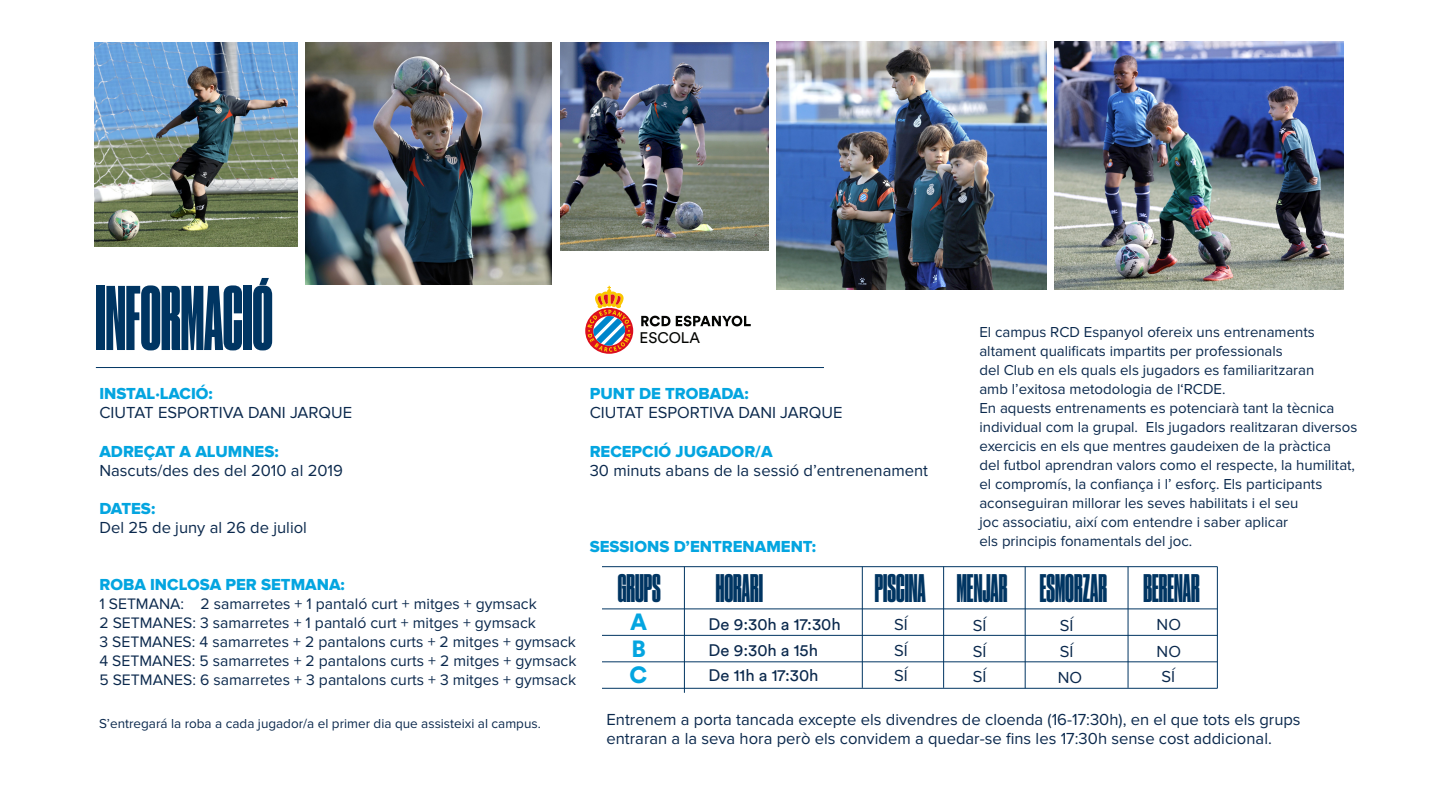
<style>
.page{position:relative;width:1440px;height:810px;background:#fff}
.page>*{position:absolute;margin:0;border:0;box-sizing:border-box;transform-origin:0 0}
.t1{font:86.18px "Druk X Cond Super";color:#003562}
.t2{font:37.5px "Druk X Cond Super";color:#003562}
.t3{font:900 23.25px "Circular Std";color:#04a5e0}
.t4{font:16.58px/19px "Proxima Nova";color:#0b294d}
.t5{font:16.58px "Proxima Nova Extrabld";color:#04a5e0}
.t6{font:16.58px "Circular Std";color:#0b294d}
.t7{font:15.75px/19px "Proxima Nova";color:#0b294d}
.t8{font:15.23px "Circular Std";color:#040503}
.t9{font:15px/19px "Proxima Nova";color:#0b294d}
.t10{font:13.5px "Proxima Nova";color:#0b294d}
</style>
<div class="page">
<hr style="left:96px;top:367px;width:728px;height:1px;background:#003562">
<hr style="left:602px;top:609px;width:615px;height:1px;background:#003562">
<hr style="left:602px;top:566px;width:615px;height:1px;background:#003562">
<hr style="left:1217px;top:567px;width:1px;height:121px;background:#003562">
<hr style="left:1128px;top:567px;width:1px;height:121px;background:#003562">
<hr style="left:1025px;top:567px;width:1px;height:121px;background:#003562">
<hr style="left:943px;top:567px;width:1px;height:121px;background:#003562">
<hr style="left:862px;top:567px;width:1px;height:121px;background:#003562">
<hr style="left:684px;top:567px;width:1px;height:126px;background:#003562">
<hr style="left:602px;top:635px;width:615px;height:1px;background:#003562">
<hr style="left:602px;top:661px;width:615px;height:1px;background:#003562">
<hr style="left:602px;top:688px;width:615px;height:1px;background:#003562">
<svg style="left:641px;top:316px;width:110px;height:10px"></svg>
<svg style="left:585px;top:308px;width:48px;height:46px"></svg>
<svg style="left:587px;top:286px;width:44px;height:66px"></svg>
<img style="left:776px;top:42px;width:271px;height:248px">
<img style="left:1055px;top:42px;width:288px;height:248px">
<img style="left:94px;top:43px;width:204px;height:203px">
<img style="left:306px;top:43px;width:246px;height:241px">
<img style="left:560px;top:43px;width:208px;height:208px">
<h1 class="t1" style="left:96px;top:269px;width:179px">INFORMACIÓ</h1>
<p class="t5" style="left:99px;top:384px;width:115px">INSTAL·LACIÓ:</p>
<p class="t4" style="left:99px;top:404px;width:254px">CIUTAT ESPORTIVA DANI JARQUE</p>
<p class="t5" style="left:99px;top:441px;width:181px">ADREÇAT A ALUMNES:</p>
<p class="t4" style="left:99px;top:461px;width:245px">Nascuts/des des del 2010 al 2019</p>
<p class="t5" style="left:99px;top:499px;width:57px">DATES:</p>
<p class="t4" style="left:99px;top:518px;width:209px">Del 25 de juny al 26 de juliol</p>
<p class="t5" style="left:99px;top:575px;width:247px">ROBA INCLOSA PER SETMANA:</p>
<p class="t7" style="left:99px;top:594px;width:479px">1 SETMANA: 2 samarretes + 1 pantaló curt + mitges + gymsack<br>2 SETMANES: 3 samarretes + 1 pantaló curt + mitges + gymsack<br>3 SETMANES: 4 samarretes + 2 pantalons curts + 2 mitges + gymsack 4 SETMANES: 5 samarretes + 2 pantalons curts + 2 mitges + gymsack 5 SETMANES: 6 samarretes + 3 pantalons curts + 3 mitges + gymsack</p>
<p class="t8" style="left:640px;top:328px;width:62px">ESCOLA</p>
<p class="t5" style="left:590px;top:384px;width:161px">PUNT DE TROBADA:</p>
<p class="t4" style="left:590px;top:404px;width:254px">CIUTAT ESPORTIVA DANI JARQUE</p>
<p class="t5" style="left:590px;top:441px;width:184px">RECEPCIÓ JUGADOR/A</p>
<p class="t4" style="left:590px;top:461px;width:340px">30 minuts abans de la sessió d’entrenenament</p>
<p class="t5" style="left:590px;top:537px;width:228px">SESSIONS D’ENTRENAMENT:</p>
<p class="t9" style="left:979px;top:322px;width:380px">El campus RCD Espanyol ofereix uns entrenaments altament qualificats impartits per professionals<br>del Club en els quals els jugadors es familiaritzaran<br>amb l’exitosa metodologia de l‘RCDE.<br>En aquests entrenaments es potenciarà tant la tècnica individual com la grupal. Els jugadors realitzaran diversos exercicis en els que mentres gaudeixen de la pràctica<br>del futbol aprendran valors como el respecte, la humilitat, el compromís, la confiança i l’ esforç. Els participants aconseguiran millorar les seves habilitats i el seu<br>joc associatiu, així com entendre i saber aplicar<br>els principis fonamentals del joc.</p>
<h2 class="t2" style="left:716px;top:567px;width:49px">HORARI</h2>
<h2 class="t2" style="left:875px;top:567px;width:53px">PISCINA</h2>
<h2 class="t2" style="left:618px;top:567px;width:45px">GRUPS</h2>
<h2 class="t2" style="left:957px;top:567px;width:245px">MENJAR ESMORZAR BERENAR</h2>
<h3 class="t3" style="left:630px;top:607px;width:19px">A</h3>
<h3 class="t3" style="left:630px;top:660px;width:19px">C</h3>
<h3 class="t3" style="left:631px;top:634px;width:16px">B</h3>
<p class="t6" style="left:709px;top:614px;width:134px">De 9:30h a 17:30h</p>
<p class="t4" style="left:894px;top:615px;width:15px">SÍ</p>
<p class="t6" style="left:709px;top:640px;width:111px">De 9:30h a 15h</p>
<p class="t4" style="left:894px;top:642px;width:15px">SÍ</p>
<p class="t6" style="left:709px;top:665px;width:111px">De 11h a 17:30h</p>
<p class="t4" style="left:894px;top:666px;width:15px">SÍ</p>
<p class="t4" style="left:973px;top:616px;width:15px">SÍ</p>
<p class="t4" style="left:973px;top:642px;width:15px">SÍ</p>
<p class="t4" style="left:973px;top:667px;width:15px">SÍ</p>
<p class="t4" style="left:1060px;top:616px;width:15px">SÍ</p>
<p class="t4" style="left:1060px;top:642px;width:15px">SÍ</p>
<p class="t4" style="left:1058px;top:669px;width:26px">NO</p>
<p class="t4" style="left:1157px;top:616px;width:26px">NO</p>
<p class="t4" style="left:1157px;top:642px;width:26px">NO</p>
<p class="t4" style="left:1162px;top:667px;width:15px">SÍ</p>
<p class="t10" style="left:99px;top:716px;width:443px">S’entregará la roba a cada jugador/a el primer dia que assisteixi al campus.</p>
<p class="t4" style="left:606px;top:710px;width:696px">Entrenem a porta tancada excepte els divendres de cloenda (16-17:30h), en el que tots els grups entraran a la seva hora però els convidem a quedar-se fins les 17:30h sense cost addicional.</p>
</div>
